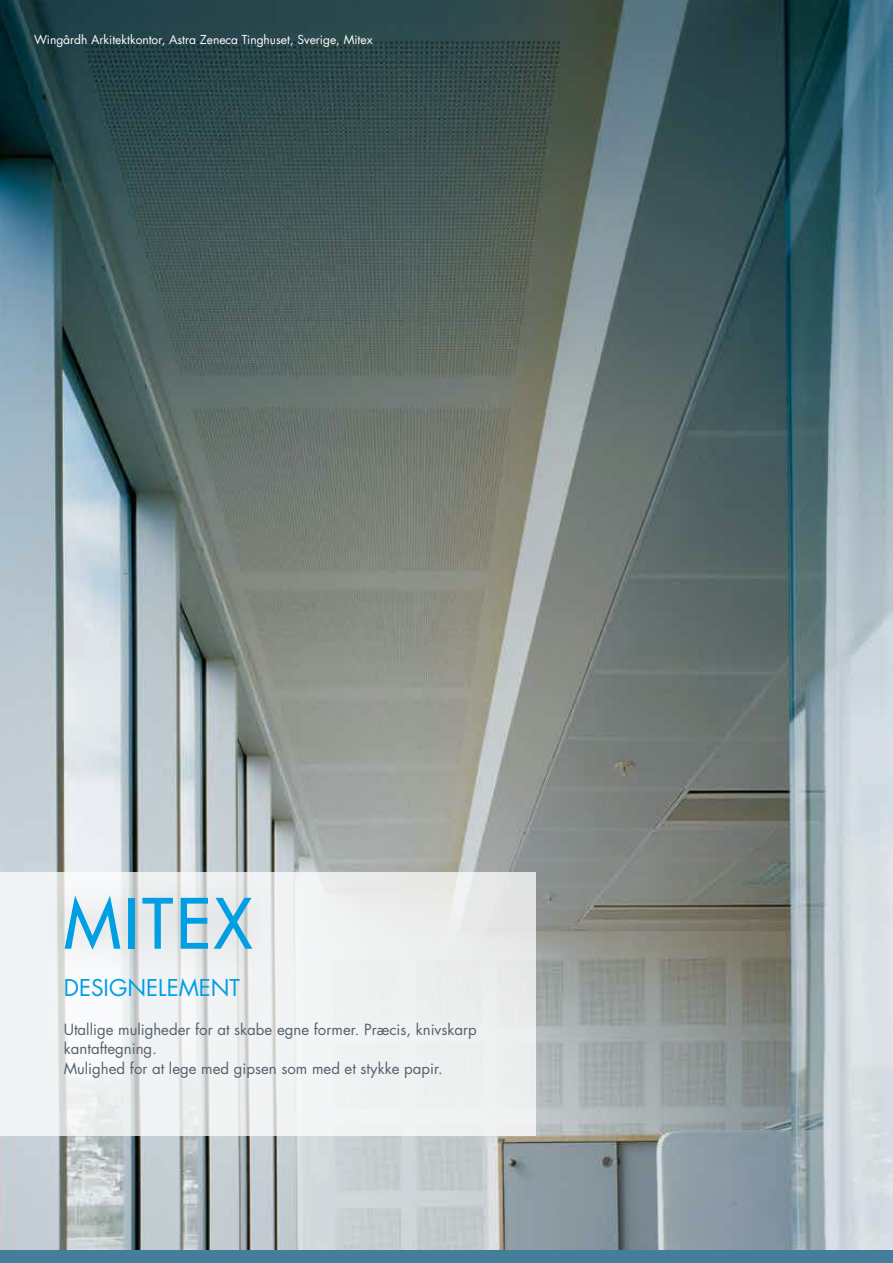
<style>
.page{position:relative;width:893px;height:1263px;background:#fff}
.page>*{position:absolute;margin:0;border:0;box-sizing:border-box;transform-origin:0 0}
.t1{font:500 67.5px "Futura Std";letter-spacing:.04em;color:#009fe3}
.t2{font:22.5px "Futura Std";color:#009fe3}
.t3{font:15px/19.5px "Futura Std";color:#54616c}
.t4{font:12px "Futura Std";color:#fff}
</style>
<div class="page">
<img style="left:0;top:0;width:893px;height:1250px">
<div style="left:0;top:1250px;width:893px;height:13px;background:#447e9b"></div>
<svg style="left:0;top:872px;width:536px;height:263px;fill:#f0f2f2"></svg>
<div style="left:32px;top:863px;width:251px;height:121px;background:#000;opacity:.17"></div>
<p class="t4" style="left:34px;top:32px;width:340px">Wingårdh Arkitektkontor, Astra Zeneca Tinghuset, Sverige, Mitex</p>
<h1 class="t1" style="left:64px;top:881px;width:190px">MITEX</h1>
<h2 class="t2" style="left:64px;top:973px;width:178px">DESIGNELEMENT</h2>
<p class="t3" style="left:64px;top:1020px;width:415px">Utallige muligheder for at skabe egne former. Præcis, knivskarp kantaftegning.<br>Mulighed for at lege med gipsen som med et stykke papir.</p>
</div>
